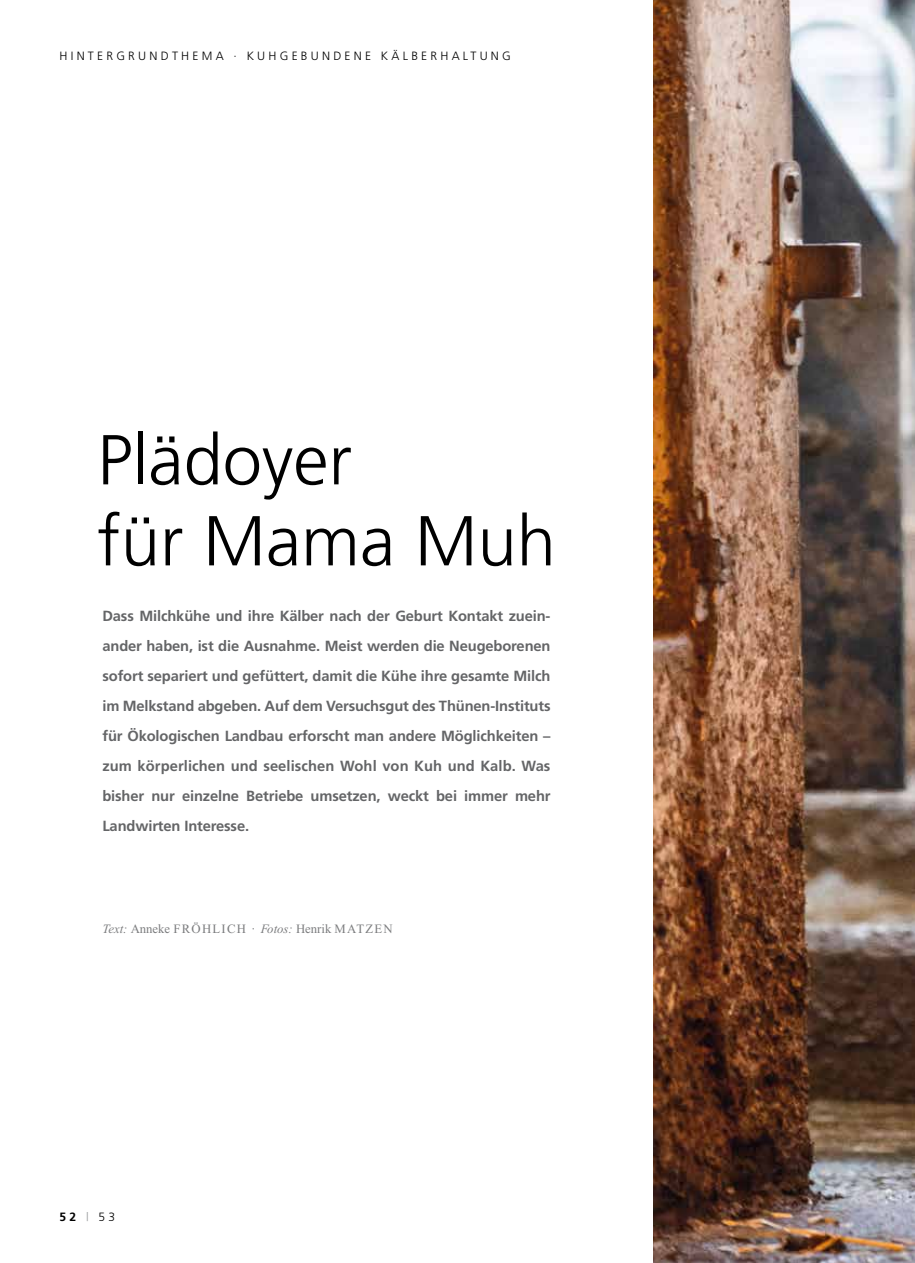
<style>
.page{position:relative;width:915px;height:1263px;background:#fff}
.page>*{position:absolute;margin:0;border:0;box-sizing:border-box;transform-origin:0 0}
.t1{font:300 70.5px/81px "Frutiger";color:#000}
.t2{font:700 14.7px/30px "Frutiger";letter-spacing:-.01em;color:#646567;text-align:justify}
.t3{font:12.75px "Times New Roman";letter-spacing:.05em;color:#7b7c7e}
.t4{font:300 12px "Frutiger";letter-spacing:.27em;color:#000}
.t5{font:700 12px "Frutiger";color:#000}
.s1{font-style:italic}
.s2{font-weight:300;color:#9c9e9f}
.s3{font-weight:300}
</style>
<div class="page">
<img style="left:653px;top:0;width:261px;height:1263px">
<p class="t4" style="left:60px;top:49px;width:452px">HINTERGRUNDTHEMA · KUHGEBUNDENE KÄLBERHALTUNG</p>
<h1 class="t1" style="left:97px;top:419px;width:460px">Plädoyer<br>für Mama Muh</h1>
<p class="t2" style="left:102px;top:600px;width:449px">Dass Milchkühe und ihre Kälber nach der Geburt Kontakt zuein&shy;ander haben, ist die Ausnahme. Meist werden die Neugeborenen sofort separiert und gefüttert, damit die Kühe ihre gesamte Milch im Melkstand abgeben. Auf dem Versuchsgut des Thünen-Instituts für Ökologischen Landbau erforscht man andere Möglichkeiten – zum körperlichen und seelischen Wohl von Kuh und Kalb. Was bisher nur einzelne Betriebe umsetzen, weckt bei immer mehr Landwirten Interesse.</p>
<p class="t3" style="left:102px;top:922px;width:292px"><span class="s1">Text:</span> Anneke FRÖHLICH · <span class="s1">Fotos:</span> Henrik MATZEN</p>
<p class="t5" style="left:60px;top:1210px;width:57px">52 <span class="s2">|</span> <span class="s3">53</span></p>
</div>
